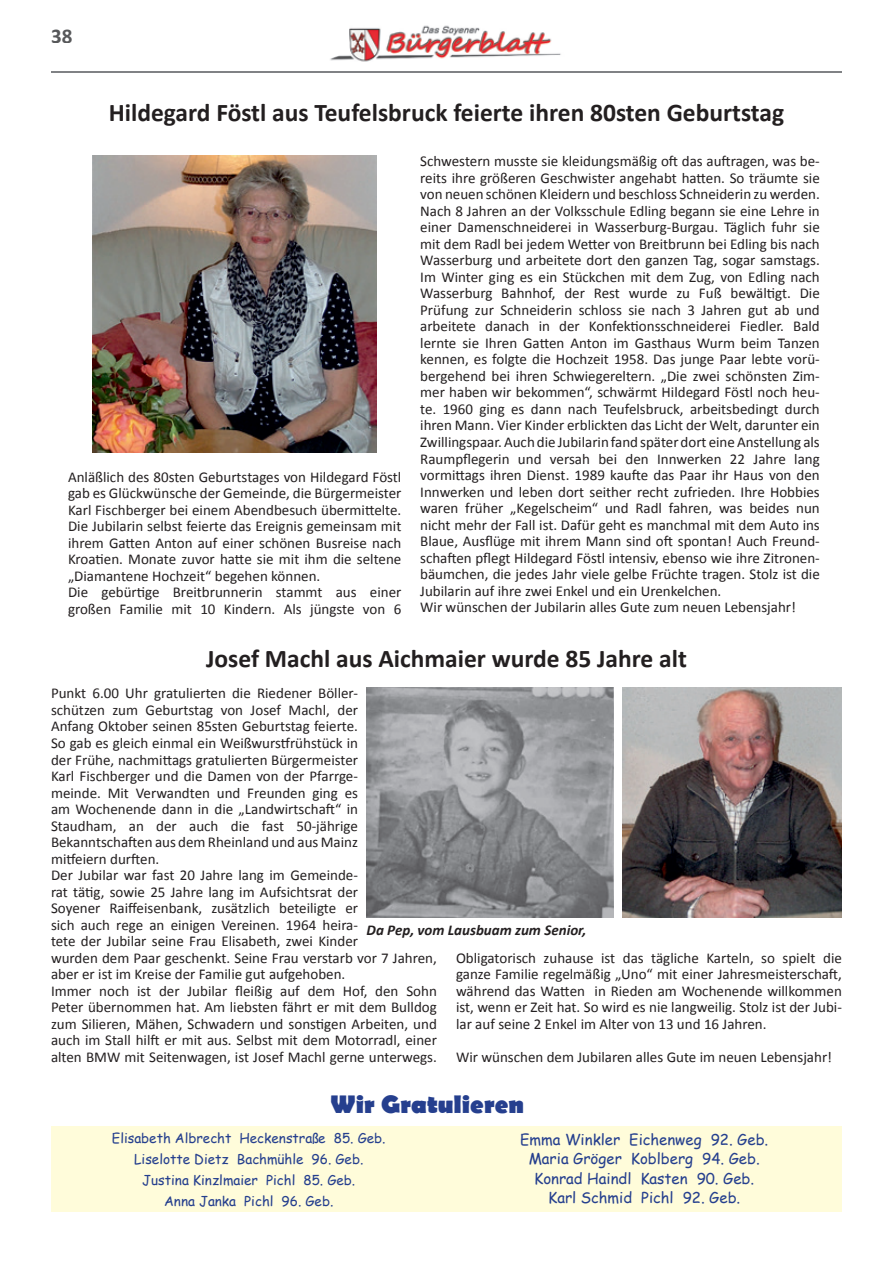
<style>
.page{position:relative;width:893px;height:1263px;background:#fff}
.page>*{position:absolute;margin:0;border:0;box-sizing:border-box;transform-origin:0 0}
.t1{font:700 25.5px "Calibri";color:#231f20}
.t2{font:700 25.5px "Berlin Sans FB";color:#253f8e}
.t3{font:700 21px "Calibri";color:#57585a}
.t4{font:15px/16.5px "Calibri";color:#231f20}
.t5{font:15px/19.5px "Comic Sans MS";color:#253f8e;text-align:center}
.t6{font:italic 700 15px "Calibri";color:#231f20}
.t7{font:13.5px/21px "Comic Sans MS";color:#253f8e;text-align:center}
</style>
<div class="page">
<hr style="left:51px;top:72px;width:791px;height:1px;background:#808285">
<img style="left:330px;top:25px;width:231px;height:37px">
<div style="left:51px;top:1126px;width:395px;height:85px;background:#fffcda"></div>
<img style="left:92px;top:155px;width:285px;height:297px">
<img style="left:623px;top:687px;width:219px;height:230px">
<img style="left:367px;top:687px;width:246px;height:230px">
<div style="left:446px;top:1126px;width:396px;height:85px;background:#fffcda"></div>
<h2 class="t3" style="left:51px;top:22px;width:23px">38</h2>
<h1 class="t1" style="left:109px;top:96px;width:677px">Hildegard Föstl aus Teufelsbruck feierte ihren 80sten Geburtstag</h1>
<p class="t4" style="left:68px;top:468px;width:335px">Anläßlich des 80sten Geburtstages von Hildegard Föstl gab es Glückwünsche der Gemeinde, die Bürgermeister Karl Fischberger bei einem Abendbesuch übermittelte.<br>Die Jubilarin selbst feierte das Ereignis gemeinsam mit ihrem Gatten Anton auf einer schönen Busreise nach Kroatien. Monate zuvor hatte sie mit ihm die seltene „Diamantene Hochzeit“ begehen können.<br>Die gebürtige Breitbrunnerin stammt aus einer großen Familie mit 10 Kindern. Als jüngste von 6</p>
<p class="t4" style="left:420px;top:153px;width:401px">Schwestern musste sie kleidungsmäßig oft das auftragen, was be&shy;reits ihre größeren Geschwister angehabt hatten. So träumte sie von neuen schönen Kleidern und beschloss Schneiderin zu werden.<br>Nach 8 Jahren an der Volksschule Edling begann sie eine Lehre in einer Damenschneiderei in Wasserburg-Burgau. Täglich fuhr sie mit dem Radl bei jedem Wetter von Breitbrunn bei Edling bis nach Wasserburg und arbeitete dort den ganzen Tag, sogar samstags.<br>Im Winter ging es ein Stückchen mit dem Zug, von Edling nach Wasserburg Bahnhof, der Rest wurde zu Fuß bewältigt. Die Prüfung zur Schneiderin schloss sie nach 3 Jahren gut ab und arbeitete danach in der Konfektionsschneiderei Fiedler. Bald lernte sie Ihren Gatten Anton im Gasthaus Wurm beim Tanzen kennen, es folgte die Hochzeit 1958. Das junge Paar lebte vorü&shy;bergehend bei ihren Schwiegereltern. „Die zwei schönsten Zim&shy;mer haben wir bekommen“, schwärmt Hildegard Föstl noch heu&shy;te. 1960 ging es dann nach Teufelsbruck, arbeitsbedingt durch ihren Mann. Vier Kinder erblickten das Licht der Welt, darunter ein Zwillingspaar. Auch die Jubilarin fand später dort eine Anstellung als Raumpflegerin und versah bei den Innwerken 22 Jahre lang vormittags ihren Dienst. 1989 kaufte das Paar ihr Haus von den Innwerken und leben dort seither recht zufrieden. Ihre Hobbies waren früher „Kegelscheim“ und Radl fahren, was beides nun nicht mehr der Fall ist. Dafür geht es manchmal mit dem Auto ins Blaue, Ausflüge mit ihrem Mann sind oft spontan! Auch Freund&shy;schaften pflegt Hildegard Föstl intensiv, ebenso wie ihre Zitronen&shy;bäumchen, die jedes Jahr viele gelbe Früchte tragen. Stolz ist die Jubilarin auf ihre zwei Enkel und ein Urenkelchen.<br>Wir wünschen der Jubilarin alles Gute zum neuen Lebensjahr!</p>
<h1 class="t1" style="left:206px;top:642px;width:482px">Josef Machl aus Aichmaier wurde 85 Jahre alt</h1>
<p class="t4" style="left:51px;top:685px;width:387px">Punkt 6.00 Uhr gratulierten die Riedener Böller-<br>schützen zum Geburtstag von Josef Machl, der<br>Anfang Oktober seinen 85sten Geburtstag feierte.<br>So gab es gleich einmal ein Weißwurstfrühstück in<br>der Frühe, nachmittags gratulierten Bürgermeister<br>Karl Fischberger und die Damen von der Pfarrge-<br>meinde. Mit Verwandten und Freunden ging es<br>am Wochenende dann in die „Landwirtschaft“ in<br>Staudham, an der auch die fast 50-jährige Bekanntschaften aus dem Rheinland und aus Mainz<br>mitfeiern durften.<br>Der Jubilar war fast 20 Jahre lang im Gemeinde-<br>rat tätig, sowie 25 Jahre lang im Aufsichtsrat der<br>Soyener Raiffeisenbank, zusätzlich beteiligte er<br>sich auch rege an einigen Vereinen. 1964 heira-<br>tete der Jubilar seine Frau Elisabeth, zwei Kinder<br>wurden dem Paar geschenkt. Seine Frau verstarb vor 7 Jahren, aber er ist im Kreise der Familie gut aufgehoben.<br>Immer noch ist der Jubilar fleißig auf dem Hof, den Sohn Peter übernommen hat. Am liebsten fährt er mit dem Bulldog zum Silieren, Mähen, Schwadern und sonstigen Arbeiten, und auch im Stall hilft er mit aus. Selbst mit dem Motorradl, einer alten BMW mit Seitenwagen, ist Josef Machl gerne unterwegs.</p>
<p class="t6" style="left:367px;top:920px;width:221px">Da Pep, vom Lausbuam zum Senior,</p>
<p class="t4" style="left:456px;top:949px;width:387px;text-align:justify">Obligatorisch zuhause ist das tägliche Karteln, so spielt die ganze Familie regelmäßig „Uno“ mit einer Jahresmeisterschaft, während das Watten in Rieden am Wochenende willkommen ist, wenn er Zeit hat. So wird es nie langweilig. Stolz ist der Jubi&shy;lar auf seine 2 Enkel im Alter von 13 und 16 Jahren.</p>
<p class="t4" style="left:456px;top:1048px;width:378px">Wir wünschen dem Jubilaren alles Gute im neuen Lebensjahr!</p>
<h1 class="t2" style="left:331px;top:1090px;width:195px">Wir Gratulieren</h1>
<p class="t7" style="left:112px;top:1127px;width:275px">Elisabeth Albrecht Heckenstraße 85. Geb.<br>Liselotte Dietz Bachmühle 96. Geb.<br>Justina Kinzlmaier Pichl 85. Geb.<br>Anna Janka Pichl 96. Geb.</p>
<p class="t5" style="left:520px;top:1129px;width:250px">Emma Winkler Eichenweg 92. Geb.<br>Maria Gröger Koblberg 94. Geb.<br>Konrad Haindl Kasten 90. Geb.<br>Karl Schmid Pichl 92. Geb.</p>
</div>
